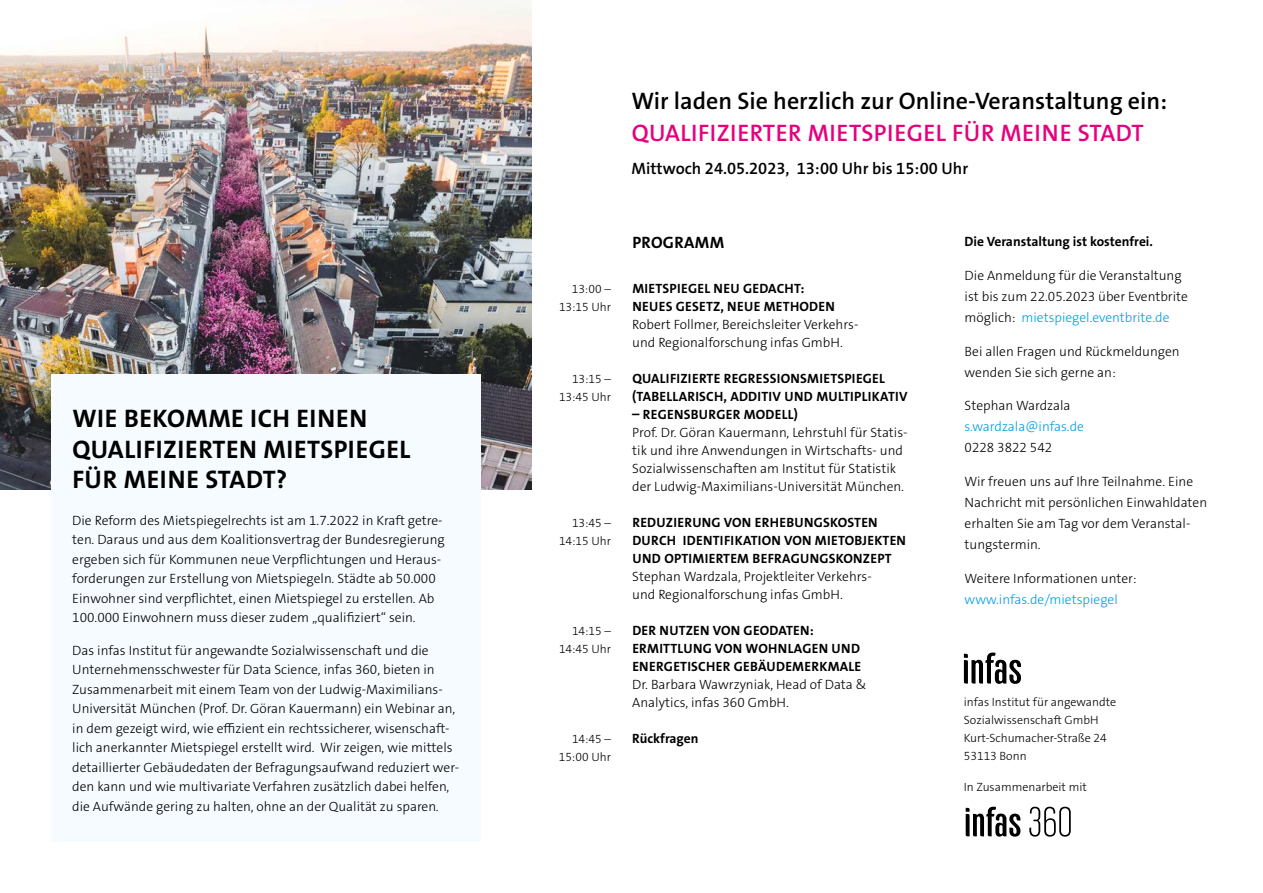
<style>
.page{position:relative;width:1263px;height:893px;background:#fff}
.page>*{position:absolute;margin:0;border:0;box-sizing:border-box;transform-origin:0 0}
.t1{font:700 25.5px/30.6px "The Sans Os F";letter-spacing:.02em;color:#000}
.t2{font:600 24px "The Sans Os F";color:#000}
.t3{font:600 24px "The Sans Os F";letter-spacing:.02em;color:#e5007d}
.t4{font:600 16.5px "The Sans Os F";color:#000}
.t5{font:700 16.5px "The Sans Os F";letter-spacing:.02em;color:#000}
.t6{font:300 13.5px/19.5px "The Sans Os F";color:#000}
.t7{font:700 13.5px/18px "The Sans Os F";letter-spacing:.02em;color:#000}
.t8{font:300 13.5px "The Sans Os F";color:#009ee3}
.t9{font:700 13.5px "The Sans Os F";color:#000}
.t10{font:300 12px/18px "The Sans Os F";color:#000;text-align:right}
.s1{color:#009ee3}
</style>
<div class="page">
<img style="left:0;top:0;width:531px;height:489px">
<svg style="left:1029px;top:807px;width:42px;height:30px"></svg>
<svg style="left:966px;top:807px;width:54px;height:30px"></svg>
<svg style="left:964px;top:653px;width:57px;height:31px"></svg>
<div style="left:51px;top:374px;width:429px;height:468px;background:#f5fbfe"></div>
<h1 class="t1" style="left:73px;top:404px;width:339px">WIE BEKOMME ICH EINEN<br>QUALIFIZIERTEN MIETSPIEGEL<br>FÜR MEINE STADT?</h1>
<p class="t6" style="left:72px;top:511px;width:374px">Die Reform des Mietspiegelrechts ist am 1.7.2022 in Kraft getre&shy;ten. Daraus und aus dem Koalitionsvertrag der Bundesregierung ergeben sich für Kommunen neue Verpflichtungen und Heraus&shy;forderungen zur Erstellung von Mietspiegeln. Städte ab 50.000<br>Einwohner sind verpflichtet, einen Mietspiegel zu erstellen. Ab 100.000 Einwohnern muss dieser zudem „qualifiziert“ sein.</p>
<p class="t6" style="left:72px;top:640px;width:388px">Das infas Institut für angewandte Sozialwissenschaft und die Unternehmensschwester für Data Science, infas 360, bieten in Zusammenarbeit mit einem Team von der Ludwig-Maximilians-Universität München (Prof. Dr. Göran Kauermann) ein Webinar an, in dem gezeigt wird, wie effizient ein rechtssicherer, wisenschaft&shy;lich anerkannter Mietspiegel erstellt wird. Wir zeigen, wie mittels detaillierter Gebäudedaten der Befragungsaufwand reduziert wer&shy;den kann und wie multivariate Verfahren zusätzlich dabei helfen, die Aufwände gering zu halten, ohne an der Qualität zu sparen.</p>
<h2 class="t2" style="left:631px;top:86px;width:537px">Wir laden Sie herzlich zur Online-Veranstaltung ein:</h2>
<h2 class="t3" style="left:632px;top:117px;width:513px">QUALIFIZIERTER MIETSPIEGEL FÜR MEINE STADT</h2>
<p class="t4" style="left:631px;top:157px;width:338px">Mittwoch 24.05.2023, 13:00 Uhr bis 15:00 Uhr</p>
<p class="t10" style="left:559px;top:280px;width:53px">13:00 –<br>13:15 Uhr</p>
<p class="t10" style="left:559px;top:370px;width:53px">13:15 –<br>13:45 Uhr</p>
<p class="t10" style="left:559px;top:514px;width:53px">13:45 –<br>14:15 Uhr</p>
<p class="t10" style="left:559px;top:622px;width:53px">14:15 –<br>14:45 Uhr</p>
<p class="t10" style="left:559px;top:730px;width:54px">14:45 –<br>15:00 Uhr</p>
<p class="t5" style="left:632px;top:232px;width:93px">PROGRAMM</p>
<p class="t7" style="left:632px;top:279px;width:204px">MIETSPIEGEL NEU GEDACHT:<br>NEUES GESETZ, NEUE METHODEN</p>
<p class="t6" style="left:632px;top:315px;width:228px;line-height:18px">Robert Follmer, Bereichsleiter Verkehrs&shy;und Regionalforschung infas GmbH.</p>
<p class="t7" style="left:632px;top:369px;width:277px">QUALIFIZIERTE REGRESSIONSMIETSPIEGEL (TABELLARISCH, ADDITIV UND MULTIPLIKATIV</p>
<p class="t7" style="left:632px;top:405px;width:167px">– REGENSBURGER MODELL)</p>
<p class="t6" style="left:632px;top:423px;width:277px;line-height:18px">Prof. Dr. Göran Kauermann, Lehrstuhl für Statis&shy;tik und ihre Anwendungen in Wirtschafts- und Sozialwissenschaften am Institut für Statistik der Ludwig-Maximilians-Universität München.</p>
<p class="t7" style="left:632px;top:513px;width:275px">REDUZIERUNG VON ERHEBUNGSKOSTEN<br>DURCH IDENTIFIKATION VON MIETOBJEKTEN<br>UND OPTIMIERTEM BEFRAGUNGSKONZEPT</p>
<p class="t6" style="left:632px;top:567px;width:241px;line-height:18px">Stephan Wardzala, Projektleiter Verkehrs&shy;und Regionalforschung infas GmbH.</p>
<p class="t7" style="left:632px;top:621px;width:230px">DER NUTZEN VON GEODATEN:<br>ERMITTLUNG VON WOHNLAGEN UND<br>ENERGETISCHER GEBÄUDEMERKMALE</p>
<p class="t6" style="left:632px;top:675px;width:236px;line-height:18px">Dr. Barbara Wawrzyniak, Head of Data &amp;<br>Analytics, infas 360 GmbH.</p>
<p class="t9" style="left:632px;top:729px;width:68px">Rückfragen</p>
<p class="t9" style="left:965px;top:233px;width:190px">Die Veranstaltung ist kostenfrei.</p>
<p class="t6" style="left:965px;top:265px;width:225px;line-height:21px">Die Anmeldung für die Veranstaltung ist bis zum 22.05.2023 über Eventbrite möglich: <span class="s1">mietspiegel.eventbrite.de</span></p>
<p class="t6" style="left:965px;top:341px;width:217px;line-height:21px">Bei allen Fragen und Rückmeldungen wenden Sie sich gerne an:</p>
<p class="t6" style="left:965px;top:396px;width:107px">Stephan Wardzala</p>
<p class="t8" style="left:965px;top:418px;width:121px">s.wardzala@infas.de</p>
<p class="t6" style="left:965px;top:438px;width:89px">0228 3822 542</p>
<p class="t6" style="left:965px;top:471px;width:244px;line-height:21px">Wir freuen uns auf Ihre Teilnahme. Eine Nachricht mit persönlichen Einwahldaten erhalten Sie am Tag vor dem Veranstal&shy;tungstermin.</p>
<p class="t6" style="left:965px;top:569px;width:173px">Weitere Informationen unter:</p>
<p class="t8" style="left:965px;top:591px;width:155px">www.infas.de/mietspiegel</p>
<p class="t10" style="left:964px;top:693px;width:154px;text-align:left">infas Institut für angewandte<br>Sozialwissenschaft GmbH<br>Kurt-Schumacher-Straße 24<br>53113 Bonn</p>
<p class="t10" style="left:964px;top:778px;width:124px">In Zusammenarbeit mit</p>
</div>
